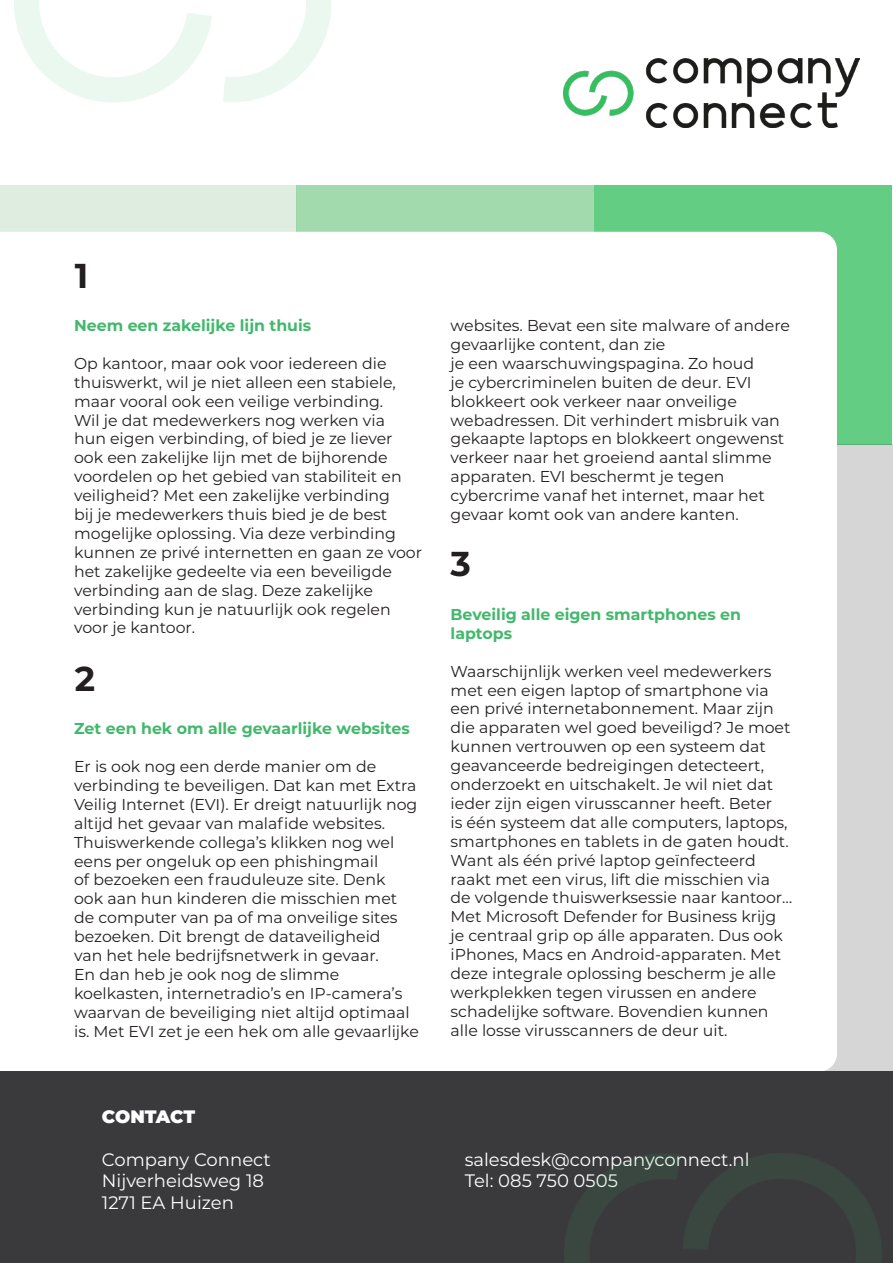
<style>
.page{position:relative;width:893px;height:1263px;background:#fff}
.page>*{position:absolute;margin:0;border:0;box-sizing:border-box;transform-origin:0 0}
.t1{font:700 34.5px "Montserrat";color:#231f20}
.t2{font:18px "Montserrat";color:#fff}
.t3{font:900 18px "Montserrat";letter-spacing:-.01em;color:#fff}
.t4{font:15.75px/18.9px "Montserrat";color:#231f20}
.t5{font:700 15.75px/18.9px "Montserrat";color:#42b86c}
</style>
<div class="page">
<div style="left:0;top:185px;width:297px;height:259px;background:#deeddf"></div>
<div style="left:297px;top:185px;width:297px;height:259px;background:#a2d9ad"></div>
<div style="left:594px;top:185px;width:298px;height:259px;background:#64cd84"></div>
<div style="left:1px;top:444px;width:892px;height:634px;background:#d6d6d6"></div>
<div style="left:0;top:232px;width:837px;height:839px;background:#fff"></div>
<div style="left:0;top:1071px;width:893px;height:192px;background:#3a3a3d"></div>
<img style="left:563px;top:59px;width:297px;height:69px">
<img style="left:564px;top:1154px;width:317px;height:109px">
<p class="t1" style="left:75px;top:251px;width:15px">1</p>
<p class="t5" style="left:74px;top:315px;width:239px">Neem een zakelijke lijn thuis</p>
<p class="t4" style="left:74px;top:353px;width:350px">Op kantoor, maar ook voor iedereen die thuiswerkt, wil je niet alleen een stabiele, maar vooral ook een veilige verbinding.<br>Wil je dat medewerkers nog werken via<br>hun eigen verbinding, of bied je ze liever ook een zakelijke lijn met de bijhorende voordelen op het gebied van stabiliteit en veiligheid? Met een zakelijke verbinding<br>bij je medewerkers thuis bied je de best mogelijke oplossing. Via deze verbinding kunnen ze privé internetten en gaan ze voor het zakelijke gedeelte via een beveiligde verbinding aan de slag. Deze zakelijke verbinding kun je natuurlijk ook regelen voor je kantoor.</p>
<p class="t1" style="left:75px;top:653px;width:22px">2</p>
<p class="t5" style="left:74px;top:718px;width:337px">Zet een hek om alle gevaarlijke websites</p>
<p class="t4" style="left:74px;top:756px;width:345px">Er is ook nog een derde manier om de verbinding te beveiligen. Dat kan met Extra Veilig Internet (EVI). Er dreigt natuurlijk nog altijd het gevaar van malafide websites.<br>Thuiswerkende collega’s klikken nog wel eens per ongeluk op een phishingmail<br>of bezoeken een frauduleuze site. Denk ook aan hun kinderen die misschien met de computer van pa of ma onveilige sites bezoeken. Dit brengt de dataveiligheid</p>
<p class="t4" style="left:74px;top:945px;width:306px">van het hele bedrijfsnetwerk in gevaar.</p>
<p class="t4" style="left:74px;top:964px;width:346px">En dan heb je ook nog de slimme koelkasten, internetradio’s en IP-camera’s waarvan de beveiliging niet altijd optimaal is. Met EVI zet je een hek om alle gevaarlijke</p>
<p class="t4" style="left:451px;top:315px;width:341px">websites. Bevat een site malware of andere gevaarlijke content, dan zie</p>
<p class="t4" style="left:451px;top:353px;width:335px">je een waarschuwingspagina. Zo houd<br>je cybercriminelen buiten de deur. EVI blokkeert ook verkeer naar onveilige webadressen. Dit verhindert misbruik van gekaapte laptops en blokkeert ongewenst verkeer naar het groeiend aantal slimme apparaten. EVI beschermt je tegen cybercrime vanaf het internet, maar het gevaar komt ook van andere kanten.</p>
<p class="t1" style="left:451px;top:539px;width:22px">3</p>
<p class="t5" style="left:451px;top:604px;width:292px">Beveilig alle eigen smartphones en laptops</p>
<p class="t4" style="left:451px;top:661px;width:343px">Waarschijnlijk werken veel medewerkers met een eigen laptop of smartphone via een privé internetabonnement. Maar zijn die apparaten wel goed beveiligd? Je moet kunnen vertrouwen op een systeem dat geavanceerde bedreigingen detecteert, onderzoekt en uitschakelt. Je wil niet dat ieder zijn eigen virusscanner heeft. Beter<br>is één systeem dat alle computers, laptops, smartphones en tablets in de gaten houdt.<br>Want als één privé laptop geïnfecteerd raakt met een virus, lift die misschien via de volgende thuiswerksessie naar kantoor… Met Microsoft Defender for Business krijg</p>
<p class="t4" style="left:451px;top:926px;width:334px">je centraal grip op álle apparaten. Dus ook iPhones, Macs en Android-apparaten. Met deze integrale oplossing bescherm je alle werkplekken tegen virussen en andere schadelijke software. Bovendien kunnen</p>
<p class="t4" style="left:451px;top:1020px;width:279px">alle losse virusscanners de deur uit.</p>
<p class="t3" style="left:102px;top:1103px;width:95px">CONTACT</p>
<p class="t2" style="left:102px;top:1147px;width:170px">Company Connect</p>
<p class="t2" style="left:102px;top:1168px;width:164px">Nijverheidsweg 18</p>
<p class="t2" style="left:102px;top:1190px;width:133px">1271 EA Huizen</p>
<p class="t2" style="left:465px;top:1147px;width:286px">salesdesk@companyconnect.nl</p>
<p class="t2" style="left:465px;top:1168px;width:155px">Tel: 085 750 0505</p>
</div>
